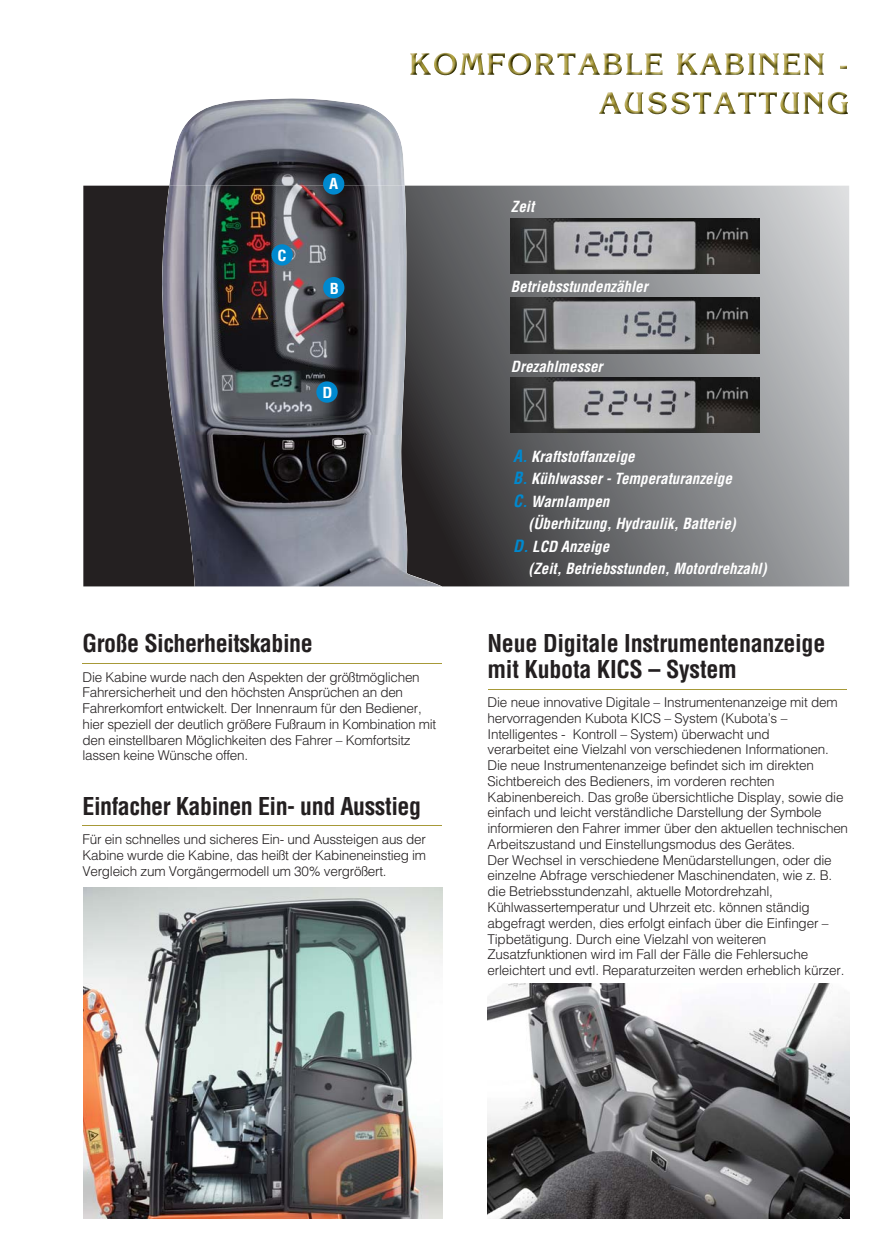
<style>
.page{position:relative;width:890px;height:1259px;background:#fff}
.page>*{position:absolute;margin:0;border:0;box-sizing:border-box;transform-origin:0 0}
.t1{font:700 condensed 24px/25.5px "Helvetica";letter-spacing:-.02em;color:#231f20}
.t2{font:italic 700 condensed 15px/22.5px "Helvetica";color:#fff}
.t3{font:700 condensed 14.85px "Helvetica";color:#fff;scale:1.1 1}
.t4{font:300 13.5px/15.8px "Helvetica";letter-spacing:-.015em;color:#231f20}
.s1{font-size:16.5px;color:#0089cf}
.s2{color:#0089cf}
</style>
<div class="page">
<svg style="left:83px;top:186px;width:766px;height:400px;background:#6b6b6d"></svg>
<img style="left:169px;top:98px;width:236px;height:88px">
<img style="left:162px;top:186px;width:246px;height:250px">
<img style="left:162px;top:436px;width:280px;height:150px">
<div style="left:323px;top:173px;width:21px;height:22px;background:#0089cf;border-radius:50%"></div>
<div style="left:271px;top:244px;width:22px;height:22px;background:#0089cf;border-radius:50%"></div>
<div style="left:316px;top:381px;width:21px;height:22px;background:#0089cf;border-radius:50%"></div>
<div style="left:323px;top:277px;width:21px;height:21px;background:#0089cf;border-radius:50%"></div>
<img style="left:511px;top:218px;width:248px;height:56px">
<img style="left:511px;top:298px;width:248px;height:55px">
<img style="left:511px;top:377px;width:248px;height:55px">
<hr style="left:487px;top:689px;width:359px;height:1px;background:#a79938">
<hr style="left:82px;top:663px;width:360px;height:1px;background:#a79938">
<hr style="left:82px;top:825px;width:360px;height:1px;background:#a79938">
<img style="left:83px;top:887px;width:359px;height:331px">
<img style="left:487px;top:984px;width:362px;height:234px">
<img style="left:410px;top:53px;width:436px;height:22px">
<img style="left:827px;top:92px;width:20px;height:22px">
<img style="left:670px;top:92px;width:19px;height:22px">
<img style="left:647px;top:92px;width:19px;height:22px">
<img style="left:803px;top:92px;width:20px;height:22px">
<img style="left:780px;top:92px;width:19px;height:22px">
<img style="left:758px;top:92px;width:18px;height:22px">
<img style="left:738px;top:92px;width:18px;height:22px">
<img style="left:713px;top:92px;width:22px;height:22px">
<img style="left:693px;top:92px;width:18px;height:22px">
<img style="left:624px;top:92px;width:19px;height:22px">
<img style="left:599px;top:92px;width:22px;height:22px">
<p class="t3" style="left:277px;top:250px;width:10px">C</p>
<p class="t3" style="left:329px;top:178px;width:10px">A</p>
<p class="t3" style="left:329px;top:283px;width:10px">B</p>
<p class="t3" style="left:322px;top:387px;width:11px">D</p>
<h1 class="t1" style="left:82px;top:633px;width:232px">Große Sicherheitskabine</h1>
<p class="t4" style="left:82px;top:670px;width:355px">Die Kabine wurde nach den Aspekten der größtmöglichen Fahrersicherheit und den höchsten Ansprüchen an den Fahrerkomfort entwickelt. Der Innenraum für den Bediener, hier speziell der deutlich größere Fußraum in Kombination mit den einstellbaren Möglichkeiten des Fahrer – Komfortsitz lassen keine Wünsche offen.</p>
<h1 class="t1" style="left:82px;top:796px;width:340px">Einfacher Kabinen Ein- und Ausstieg</h1>
<p class="t4" style="left:82px;top:833px;width:345px;text-align:justify">Für ein schnelles und sicheres Ein- und Aussteigen aus der Kabine wurde die Kabine, das heißt der Kabineneinstieg im Vergleich zum Vorgängermodell um 30% vergrößert.</p>
<p class="t2" style="left:511px;top:196px;width:25px">Zeit</p>
<p class="t2" style="left:511px;top:277px;width:138px">Betriebsstundenzähler</p>
<p class="t2" style="left:511px;top:357px;width:93px">Drezahlmesser</p>
<p class="t2" style="left:513px;top:446px;width:220px"><span class="s1">A</span><span class="s2">.</span> Kraftstoffanzeige<br><span class="s1">B</span><span class="s2">.</span> Kühlwasser - Temperaturanzeige<br><span class="s1">C</span><span class="s2">.</span> Warnlampen</p>
<p class="t2" style="left:513px;top:514px;width:224px;text-indent:15px">(Überhitzung, Hydraulik, Batterie)<br><span class="s1">D</span><span class="s2">.</span> LCD Anzeige</p>
<p class="t2" style="left:528px;top:559px;width:240px">(Zeit, Betriebsstunden, Motordrehzahl)</p>
<h1 class="t1" style="left:487px;top:633px;width:339px">Neue Digitale Instrumentenanzeige mit Kubota KICS – System</h1>
<p class="t4" style="left:487px;top:696px;width:362px">Die neue innovative Digitale – Instrumentenanzeige mit dem hervorragenden Kubota KICS – System (Kubota’s – Intelligentes - Kontroll – System) überwacht und<br>verarbeitet eine Vielzahl von verschiedenen Informationen.<br>Die neue Instrumentenanzeige befindet sich im direkten Sichtbereich des Bedieners, im vorderen rechten Kabinenbereich. Das große übersichtliche Display, sowie die einfach und leicht verständliche Darstellung der Symbole informieren den Fahrer immer über den aktuellen technischen Arbeitszustand und Einstellungsmodus des Gerätes.<br>Der Wechsel in verschiedene Menüdarstellungen, oder die einzelne Abfrage verschiedener Maschinendaten, wie z. B. die Betriebsstundenzahl, aktuelle Motordrehzahl, Kühlwassertemperatur und Uhrzeit etc. können ständig abgefragt werden, dies erfolgt einfach über die Einfinger – Tipbetätigung. Durch eine Vielzahl von weiteren Zusatzfunktionen wird im Fall der Fälle die Fehlersuche erleichtert und evtl. Reparaturzeiten werden erheblich kürzer.</p>
</div>
